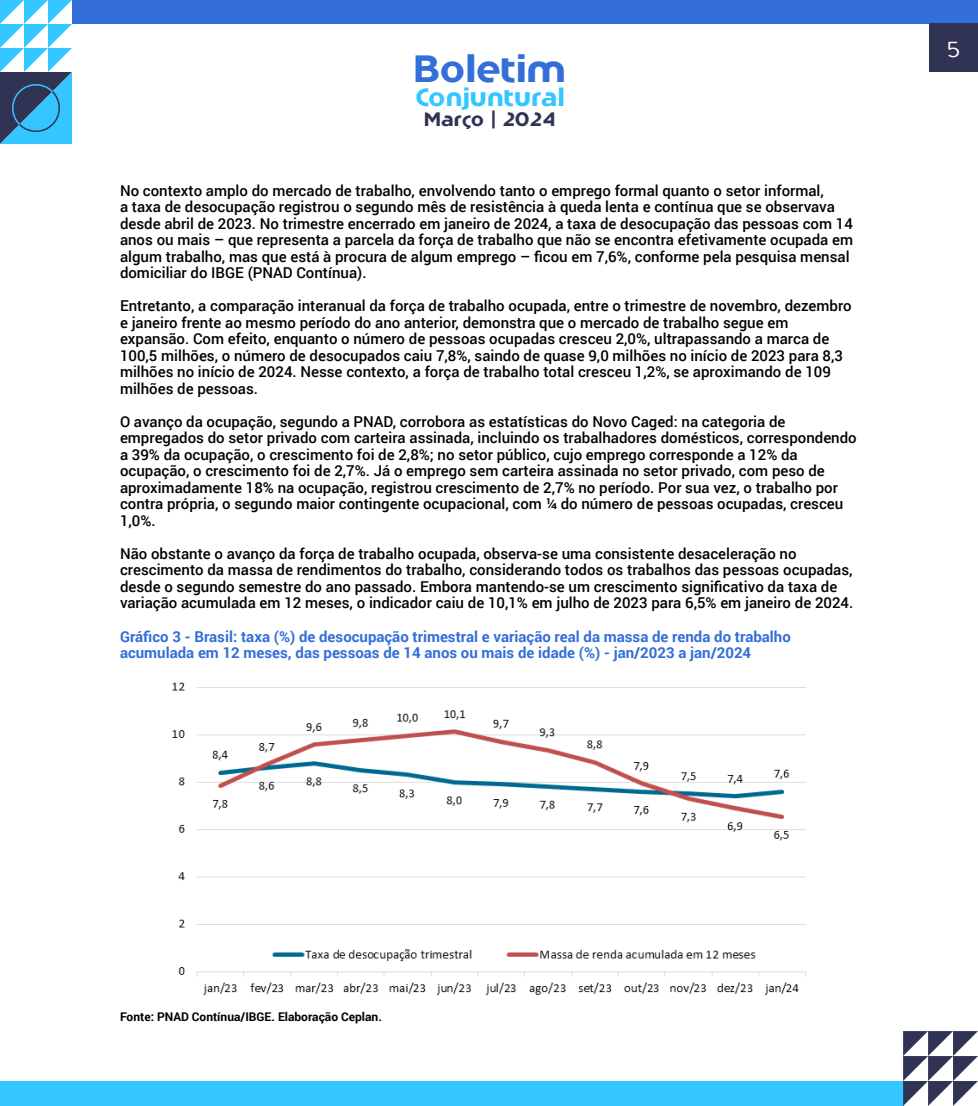
<style>
.page{position:relative;width:978px;height:1106px;background:#fff}
.page>*{position:absolute;margin:0;border:0;box-sizing:border-box;transform-origin:0 0}
.t1{font:700 37.8px "Comercio Sans";color:#336ed9}
.t2{font:700 25.2px "Comercio Sans";color:#33c6ff}
.t3{font:21.6px "Comercio Sans";color:#fff}
.t4{font:700 19.35px "Comercio Sans";color:#303354}
.Texto{font:500 15px/16.5px "Roboto";color:#000}
.Gráficos{font:700 15px/16.5px "Roboto";color:#336ed9}
.Legendas{font:700 12px "Roboto";color:#000}
</style>
<div class="page">
<svg style="left:0;top:0;width:72px;height:144px"></svg>
<div style="left:72px;top:0;width:906px;height:23px;background:#336ed9"></div>
<div style="left:0;top:1081px;width:903px;height:25px;background:#33c6ff"></div>
<svg style="left:903px;top:1031px;width:75px;height:75px"></svg>
<div style="left:929px;top:23px;width:49px;height:49px;background:#303354"></div>
<img style="left:172px;top:682px;width:635px;height:313px">
<h1 class="t1" style="left:413px;top:46px;width:154px">Boletim</h1>
<p class="t4" style="left:424px;top:108px;width:134px">Março | 2024</p>
<h2 class="t2" style="left:416px;top:82px;width:150px">Conjuntural</h2>
<p class="Texto" style="left:120px;top:182px;width:735px">No contexto amplo do mercado de trabalho, envolvendo tanto o emprego formal quanto o setor informal,<br>a taxa de desocupação registrou o segundo mês de resistência à queda lenta e contínua que se observava desde abril de 2023. No trimestre encerrado em janeiro de 2024, a taxa de desocupação das pessoas com 14 anos ou mais – que representa a parcela da força de trabalho que não se encontra efetivamente ocupada em algum trabalho, mas que está à procura de algum emprego – ficou em 7,6%, conforme pela pesquisa mensal domiciliar do IBGE (PNAD Contínua).</p>
<p class="Texto" style="left:120px;top:297px;width:733px">Entretanto, a comparação interanual da força de trabalho ocupada, entre o trimestre de novembro, dezembro e janeiro frente ao mesmo período do ano anterior, demonstra que o mercado de trabalho segue em expansão. Com efeito, enquanto o número de pessoas ocupadas cresceu 2,0%, ultrapassando a marca de 100,5 milhões, o número de desocupados caiu 7,8%, saindo de quase 9,0 milhões no início de 2023 para 8,3 milhões no início de 2024. Nesse contexto, a força de trabalho total cresceu 1,2%, se aproximando de 109 milhões de pessoas.</p>
<p class="Texto" style="left:120px;top:413px;width:738px">O avanço da ocupação, segundo a PNAD, corrobora as estatísticas do Novo Caged: na categoria de empregados do setor privado com carteira assinada, incluindo os trabalhadores domésticos, correspondendo a 39% da ocupação, o crescimento foi de 2,8%; no setor público, cujo emprego corresponde a 12% da ocupação, o crescimento foi de 2,7%. Já o emprego sem carteira assinada no setor privado, com peso de aproximadamente 18% na ocupação, registrou crescimento de 2,7% no período. Por sua vez, o trabalho por contra própria, o segundo maior contingente ocupacional, com ¼ do número de pessoas ocupadas, cresceu 1,0%.</p>
<p class="Texto" style="left:120px;top:545px;width:735px">Não obstante o avanço da força de trabalho ocupada, observa-se uma consistente desaceleração no crescimento da massa de rendimentos do trabalho, considerando todos os trabalhos das pessoas ocupadas, desde o segundo semestre do ano passado. Embora mantendo-se um crescimento significativo da taxa de variação acumulada em 12 meses, o indicador caiu de 10,1% em julho de 2023 para 6,5% em janeiro de 2024.</p>
<p class="Gráficos" style="left:120px;top:627px;width:672px">Gráfico 3 - Brasil: taxa (%) de desocupação trimestral e variação real da massa de renda do trabalho acumulada em 12 meses, das pessoas de 14 anos ou mais de idade (%) - jan/2023 a jan/2024</p>
<h3 class="t3" style="left:946px;top:38px;width:16px">5</h3>
<p class="Legendas" style="left:120px;top:1008px;width:263px">Fonte: PNAD Contínua/IBGE. Elaboração Ceplan.</p>
</div>
